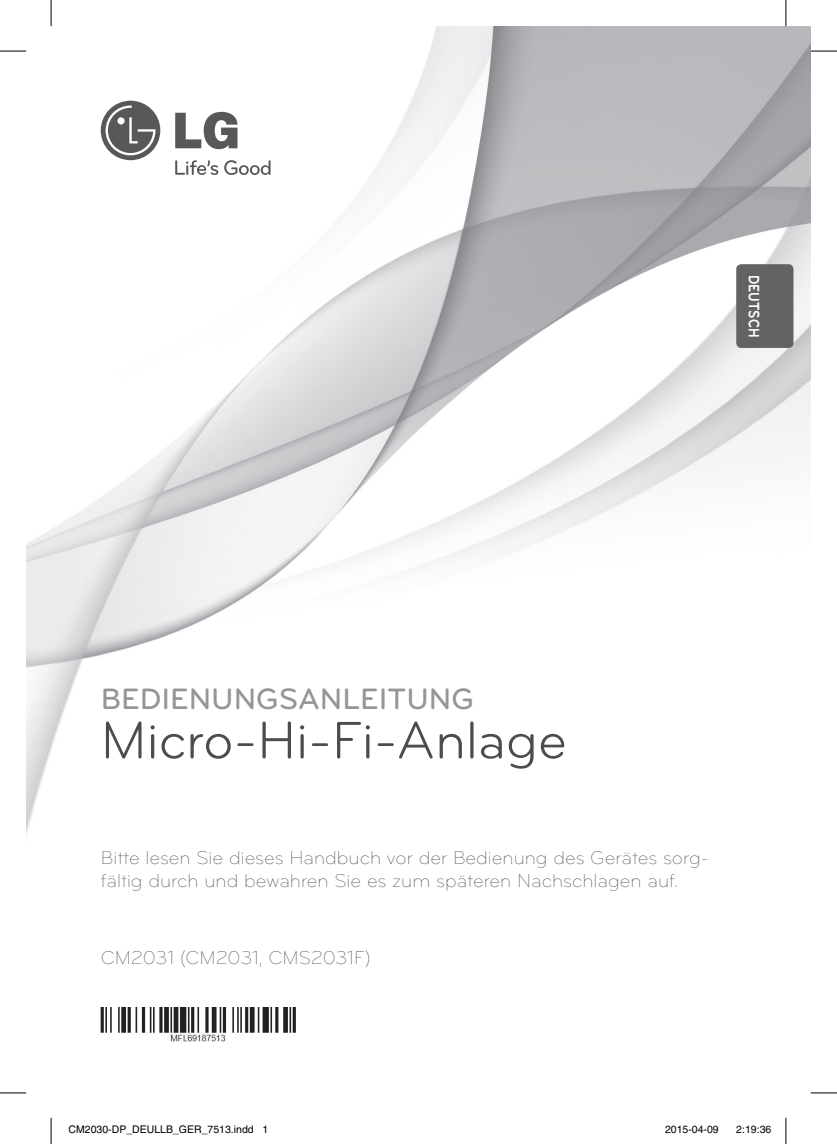
<style>
.page{position:relative;width:837px;height:1144px;background:#fff}
.page>*{position:absolute;margin:0;border:0;box-sizing:border-box;transform-origin:0 0}
.t1{font:54.25px "Bryant LG";color:#4b4c4d}
.t2{font:500 30.62px "Bryant LG";color:#939598}
.t3{font:300 19.25px/23.1px "Bryant LG";color:#4b4c4d}
.t4{font:700 15.75px "Bryant LG";color:#fff;scale:.85 1}
.t5{font:10.5px "Helvetica";color:#000}
</style>
<div class="page">
<img style="left:26px;top:26px;width:784px;height:1092px">
<svg style="left:175px;top:160px;width:43px;height:15px"></svg>
<svg style="left:224px;top:160px;width:46px;height:15px"></svg>
<svg style="left:175px;top:112px;width:62px;height:37px"></svg>
<div style="left:101px;top:101px;width:59px;height:59px;background:#57585a;border-radius:50%"></div>
<svg style="left:106px;top:106px;width:49px;height:49px"></svg>
<img style="left:101px;top:1007px;width:194px;height:36px">
<div style="left:736px;top:264px;width:57px;height:84px;background:#636366;border-radius:5px"></div>
<svg style="left:0;top:51px;width:26px;height:1px"></svg>
<svg style="left:810px;top:51px;width:26px;height:1px"></svg>
<svg style="left:0;top:1092px;width:26px;height:1px"></svg>
<svg style="left:810px;top:1092px;width:26px;height:1px"></svg>
<svg style="left:51px;top:0;width:1px;height:26px"></svg>
<svg style="left:51px;top:1118px;width:1px;height:26px"></svg>
<svg style="left:785px;top:0;width:1px;height:26px"></svg>
<svg style="left:785px;top:1118px;width:1px;height:26px"></svg>
<p class="t4" style="left:763px;top:275px;width:75px;rotate:90deg">DEUTSCH</p>
<h2 class="t2" style="left:101px;top:680px;width:374px">BEDIENUNGSANLEITUNG</h2>
<h1 class="t1" style="left:101px;top:708px;width:468px">Micro-Hi-Fi-Anlage</h1>
<p class="t3" style="left:101px;top:846px;width:609px">Bitte lesen Sie dieses Handbuch vor der Bedienung des Gerätes sorg&shy;fältig durch und bewahren Sie es zum späteren Nachschlagen auf.</p>
<p class="t3" style="left:101px;top:946px;width:271px">CM2031 (CM2031, CMS2031F)</p>
<p class="t5" style="left:69px;top:1124px;width:201px">CM2030-DP_DEULLB_GER_7513.indd 1</p>
<p class="t5" style="left:664px;top:1124px;width:55px">2015-04-09</p>
<p class="t5" style="left:736px;top:1124px;width:37px">2:19:36</p>
</div>
